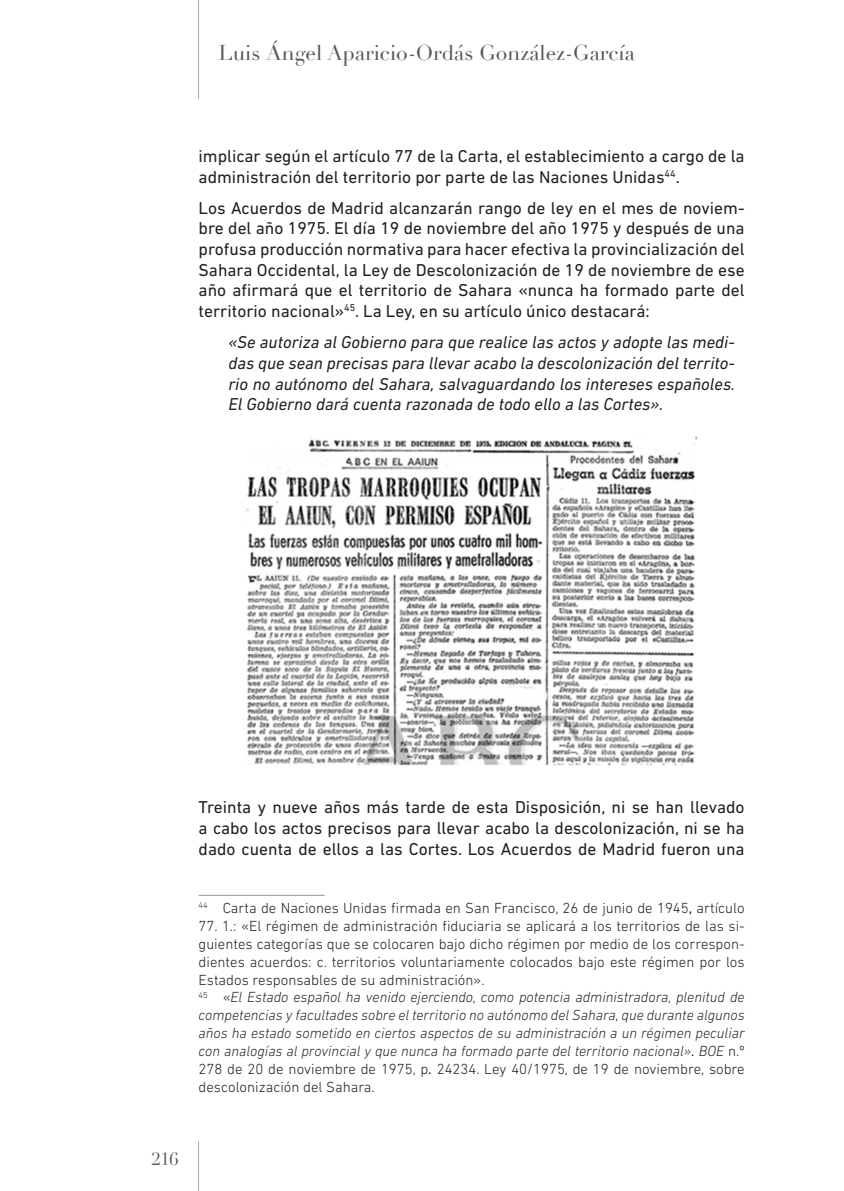
<style>
.page{position:relative;width:844px;height:1191px;background:#fff}
.page>*{position:absolute;margin:0;border:0;box-sizing:border-box;transform-origin:0 0}
.t1{font:21px "Didot";color:#57585a}
._05_TEXTO{font:17.5px/20.7px "DIN Next LT Pro";color:#231f20;text-align:justify}
._00_TEXTO_SANGRADO{font:italic 17.5px/20.8px "DIN Next LT Pro";color:#231f20;text-align:justify}
.t2{font:17.5px "Didot";color:#57585a}
._00_NOTAS{font:italic 300 14.88px/17.8px "DIN Next LT Pro";color:#231f20;text-align:justify}
._00_NOTAS-2{font:300 14.88px/17.8px "DIN Next LT Pro";color:#231f20;text-align:justify}
.s1{font-weight:400}
.s2{font-style:normal}
.s3{font-weight:400;font-style:normal}
</style>
<div class="page">
<hr style="left:198px;top:0;width:1px;height:99px;background:#a8a9ad">
<hr style="left:198px;top:1141px;width:1px;height:50px;background:#a8a9ad">
<img style="left:245px;top:437px;width:452px;height:328px">
<hr style="left:198px;top:895px;width:126px;height:1px;background:#939598">
<p class="t1" style="left:218px;top:40px;width:418px">Luis Ángel Aparicio-Ordás González-García</p>
<p class="_05_TEXTO" style="left:198px;top:145px;width:547px">implicar según el artículo 77 de la Carta, el establecimiento a cargo de la administración del territorio por parte de las Naciones Unidas<sup>44</sup>.</p>
<p class="_05_TEXTO" style="left:198px;top:197px;width:547px">Los Acuerdos de Madrid alcanzarán rango de ley en el mes de noviem&shy;bre del año 1975. El día 19 de noviembre del año 1975 y después de una profusa producción normativa para hacer efectiva la provincialización del Sahara Occidental, la Ley de Descolonización de 19 de noviembre de ese año afirmará que el territorio de Sahara «nunca ha formado parte del territorio nacional»<sup>45</sup>. La Ley, en su artículo único destacará:</p>
<p class="_00_TEXTO_SANGRADO" style="left:228px;top:331px;width:508px">«Se autoriza al Gobierno para que realice las actos y adopte las medi&shy;das que sean precisas para llevar acabo la descolonización del territo&shy;rio no autónomo del Sahara, salvaguardando los intereses españoles.<br>El Gobierno dará cuenta razonada de todo ello a las Cortes».</p>
<p class="_05_TEXTO" style="left:198px;top:797px;width:547px">Treinta y nueve años más tarde de esta Disposición, ni se han llevado a cabo los actos precisos para llevar acabo la descolonización, ni se ha dado cuenta de ellos a las Cortes. Los Acuerdos de Madrid fueron una</p>
<p class="_00_NOTAS-2" style="left:198px;top:899px;width:547px"><sup>44</sup> Carta de Naciones Unidas firmada en San Francisco, 26 de junio de 1945<span class="s1">,</span> artículo</p>
<p class="_00_NOTAS-2" style="left:198px;top:917px;width:547px">77. 1.: «El régimen de administración fiduciaria se aplicará a los territorios de las si&shy;guientes categorías que se colocaren bajo dicho régimen por medio de los correspon&shy;dientes acuerdos: c. territorios voluntariamente colocados bajo este régimen por los Estados responsables de su administración».</p>
<p class="_00_NOTAS" style="left:198px;top:988px;width:547px"><sup>45</sup> <span class="s2">«</span>El Estado español ha venido ejerciendo, como potencia administradora, plenitud de competencias y facultades sobre el territorio no autónomo del Sahara, que durante algunos años ha estado sometido en ciertos aspectos de su administración a un régimen peculiar con analogías al provincial y que nunca ha formado parte del territorio nacional»<span class="s1">.</span> BOE <span class="s2">n.º 278 de 20 de noviembre de 1975, p</span><span class="s3">.</span> <span class="s2">24234. Ley 40/1975, de 19 de noviembre, sobre descolonización del Sahara.</span></p>
<p class="t2" style="left:151px;top:1148px;width:29px">216</p>
</div>
